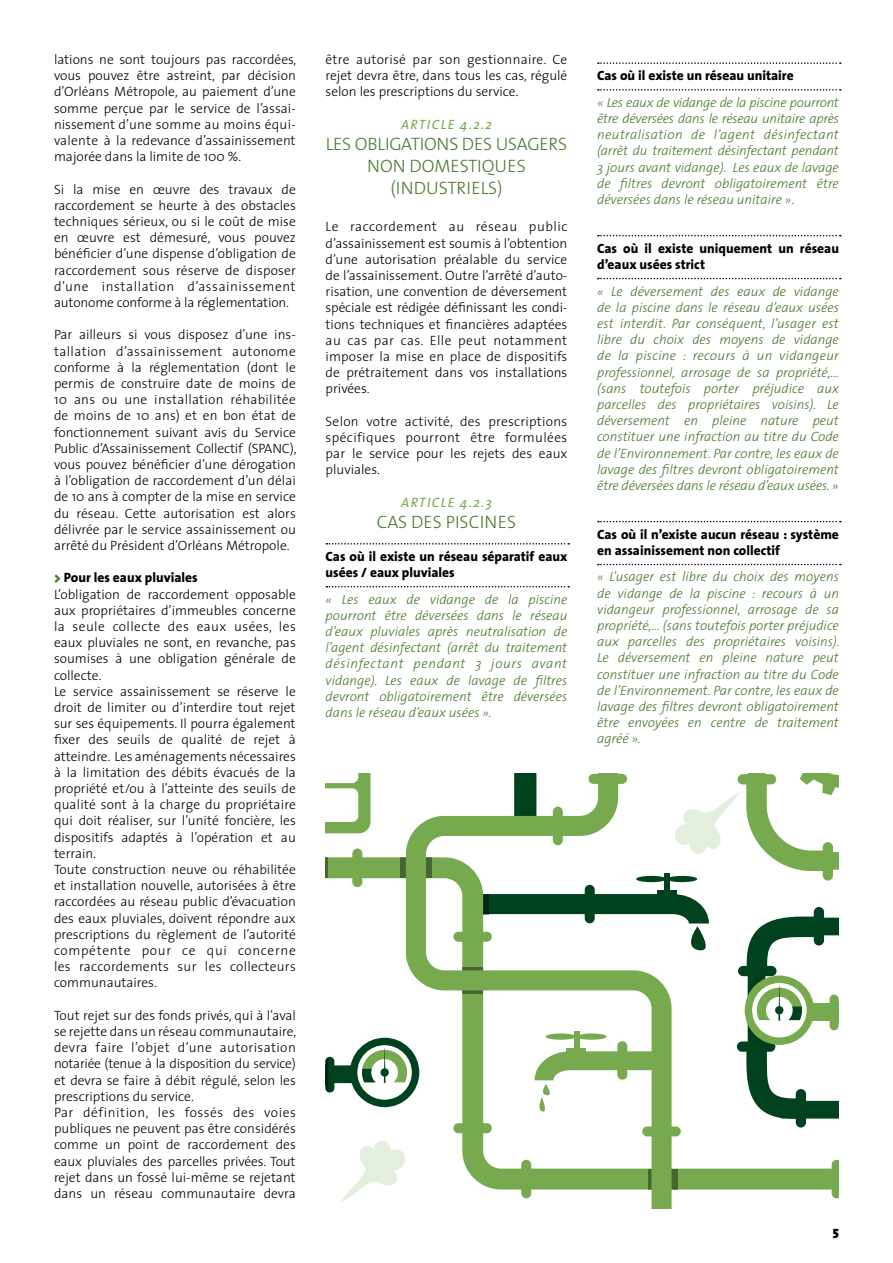
<style>
.page{position:relative;width:893px;height:1263px;background:#fff}
.page>*{position:absolute;margin:0;border:0;box-sizing:border-box;transform-origin:0 0}
.t1{font:300 18px/21.6px "The Sans";letter-spacing:-.005em;color:#497830;text-align:center}
.t2{font:300 13.5px/16.2px "The Sans";color:#000;text-align:justify}
.t3{font:italic 300 13.5px/16.2px "The Sans";color:#497830;text-align:justify}
.t4{font:800 13.5px/16.2px "The Sans";color:#000}
.t5{font:italic 13.5px "The Sans";letter-spacing:.1em;color:#77aa4e}
.t6{font:13.5px "The Sans Black Caps";color:#000}
.s1{font-weight:900;color:#497830}
.s2{font-weight:800}
.s3{font-style:normal}
</style>
<div class="page">
<svg style="left:326px;top:774px;width:80px;height:428px"></svg>
<svg style="left:326px;top:857px;width:80px;height:332px"></svg>
<hr style="left:326px;top:857px;width:2px;height:21px;background:#000">
<div style="left:400px;top:857px;width:32px;height:21px;background:#47662f"></div>
<svg style="left:406px;top:815px;width:49px;height:316px"></svg>
<div style="left:352px;top:848px;width:10px;height:39px;background:#77aa4e;border-radius:5px"></div>
<svg style="left:453px;top:1123px;width:39px;height:10px"></svg>
<svg style="left:453px;top:932px;width:39px;height:10px"></svg>
<svg style="left:455px;top:774px;width:384px;height:435px"></svg>
<div style="left:483px;top:894px;width:5px;height:20px;background:#002712"></div>
<svg style="left:326px;top:543px;width:243px;height:1px"></svg>
<svg style="left:326px;top:586px;width:243px;height:1px"></svg>
<svg style="left:598px;top:62px;width:243px;height:2px"></svg>
<svg style="left:598px;top:89px;width:243px;height:2px"></svg>
<svg style="left:598px;top:235px;width:243px;height:1px"></svg>
<svg style="left:598px;top:278px;width:243px;height:1px"></svg>
<svg style="left:598px;top:521px;width:243px;height:1px"></svg>
<svg style="left:598px;top:564px;width:243px;height:1px"></svg>
<p class="t2" style="left:54px;top:51px;width:244px">lations ne sont toujours pas raccordées, vous pouvez être astreint, par décision d’Orléans Métropole, au paiement d’une somme perçue par le service de l’assai&shy;nissement d’une somme au moins équi&shy;valente à la redevance d’assainissement majorée dans la limite de 100 %.</p>
<p class="t2" style="left:54px;top:180px;width:243px">Si la mise en œuvre des travaux de raccordement se heurte à des obstacles techniques sérieux, ou si le coût de mise en œuvre est démesuré, vous pouvez bénéficier d’une dispense d’obligation de raccordement sous réserve de disposer d’une installation d’assainissement autonome conforme à la réglementation.</p>
<p class="t2" style="left:54px;top:326px;width:244px">Par ailleurs si vous disposez d’une ins&shy;tallation d’assainissement autonome conforme à la réglementation (dont le permis de construire date de moins de 10 ans ou une installation réhabilitée de moins de 10 ans) et en bon état de fonctionnement suivant avis du Service Public d’Assainissement Collectif (SPANC), vous pouvez bénéficier d’une dérogation à l’obligation de raccordement d’un délai de 10 ans à compter de la mise en service du réseau. Cette autorisation est alors délivrée par le service assainissement ou arrêté du Président d’Orléans Métropole.</p>
<p class="t2" style="left:54px;top:569px;width:243px;text-align:left"><span class="s1">&gt;</span> <span class="s2">Pour les eaux pluviales<br></span>L’obligation de raccordement opposable aux propriétaires d’immeubles concerne la seule collecte des eaux usées, les eaux pluviales ne sont, en revanche, pas soumises à une obligation générale de collecte.<br>Le service assainissement se réserve le droit de limiter ou d’interdire tout rejet sur ses équipements. Il pourra également fixer des seuils de qualité de rejet à atteindre. Les aménagements nécessaires à la limitation des débits évacués de la propriété et/ou à l’atteinte des seuils de qualité sont à la charge du propriétaire qui doit réaliser, sur l’unité foncière, les dispositifs adaptés à l’opération et au terrain.<br>Toute construction neuve ou réhabilitée et installation nouvelle, autorisées à être raccordées au réseau public d’évacuation des eaux pluviales, doivent répondre aux prescriptions du règlement de l’autorité compétente pour ce qui concerne les raccordements sur les collecteurs communautaires.</p>
<p class="t2" style="left:54px;top:1007px;width:244px;text-align:left">Tout rejet sur des fonds privés, qui à l’aval se rejette dans un réseau communautaire, devra faire l’objet d’une autorisation notariée (tenue à la disposition du service) et devra se faire à débit régulé, selon les prescriptions du service.<br>Par définition, les fossés des voies publiques ne peuvent pas être considérés comme un point de raccordement des eaux pluviales des parcelles privées. Tout rejet dans un fossé lui-même se rejetant dans un réseau communautaire devra</p>
<p class="t2" style="left:326px;top:51px;width:243px">être autorisé par son gestionnaire. Ce rejet devra être, dans tous les cas, régulé selon les prescriptions du service.</p>
<p class="t5" style="left:401px;top:113px;width:92px">ARTICLE 4.2.2</p>
<h1 class="t1" style="left:326px;top:133px;width:243px">LES OBLIGATIONS DES USAGERS<br>NON DOMESTIQUES (INDUSTRIELS)</h1>
<p class="t2" style="left:326px;top:218px;width:243px">Le raccordement au réseau public d’assainissement est soumis à l’obtention d’une autorisation préalable du service de l’assainissement. Outre l’arrêté d’auto&shy;risation, une convention de déversement spéciale est rédigée définissant les condi&shy;tions techniques et financières adaptées au cas par cas. Elle peut notamment imposer la mise en place de dispositifs de prétraitement dans vos installations privées.</p>
<p class="t2" style="left:326px;top:413px;width:243px">Selon votre activité, des prescriptions spécifiques pourront être formulées par le service pour les rejets des eaux pluviales.</p>
<p class="t5" style="left:401px;top:491px;width:92px">ARTICLE 4.2.3</p>
<h1 class="t1" style="left:377px;top:511px;width:141px">CAS DES PISCINES</h1>
<p class="t4" style="left:326px;top:548px;width:243px">Cas où il existe un réseau séparatif eaux usées / eaux pluviales</p>
<p class="t3" style="left:326px;top:591px;width:243px">« Les eaux de vidange de la piscine pourront être déversées dans le réseau d’eaux pluviales après neutralisation de l’agent désinfectant (arrêt du traitement désinfectant pendant 3 jours avant vidange). Les eaux de lavage de filtres devront obligatoirement être déversées dans le réseau d’eaux usées ».</p>
<p class="t4" style="left:597px;top:67px;width:198px">Cas où il existe un réseau unitaire</p>
<p class="t3" style="left:597px;top:94px;width:243px">« Les eaux de vidange de la piscine pourront être déversées dans le réseau unitaire après neutralisation de l’agent désinfectant (arrêt du traitement désinfectant pendant 3 jours avant vidange). Les eaux de lavage de filtres devront obligatoirement être déversées dans le réseau unitaire <span class="s3">».</span></p>
<p class="t4" style="left:597px;top:240px;width:243px">Cas où il existe uniquement un réseau d’eaux usées strict</p>
<p class="t3" style="left:597px;top:282px;width:243px">« Le déversement des eaux de vidange de la piscine dans le réseau d’eaux usées est interdit. Par conséquent, l’usager est libre du choix des moyens de vidange de la piscine : recours à un vidangeur professionnel, arrosage de sa propriété,… (sans toutefois porter préjudice aux parcelles des propriétaires voisins). Le déversement en pleine nature peut constituer une infraction au titre du Code de l’Environnement. Par contre, les eaux de lavage des filtres devront obligatoirement être déversées dans le réseau d’eaux usées. »</p>
<p class="t4" style="left:597px;top:526px;width:243px">Cas où il n’existe aucun réseau : système en assainissement non collectif</p>
<p class="t3" style="left:597px;top:568px;width:244px">« L’usager est libre du choix des moyens de vidange de la piscine : recours à un vidangeur professionnel, arrosage de sa propriété,… (sans toutefois porter préjudice aux parcelles des propriétaires voisins).<br>Le déversement en pleine nature peut constituer une infraction au titre du Code de l’Environnement. Par contre, les eaux de lavage des filtres devront obligatoirement être envoyées en centre de traitement agréé ».</p>
<p class="t6" style="left:833px;top:1222px;width:8px">5</p>
</div>
